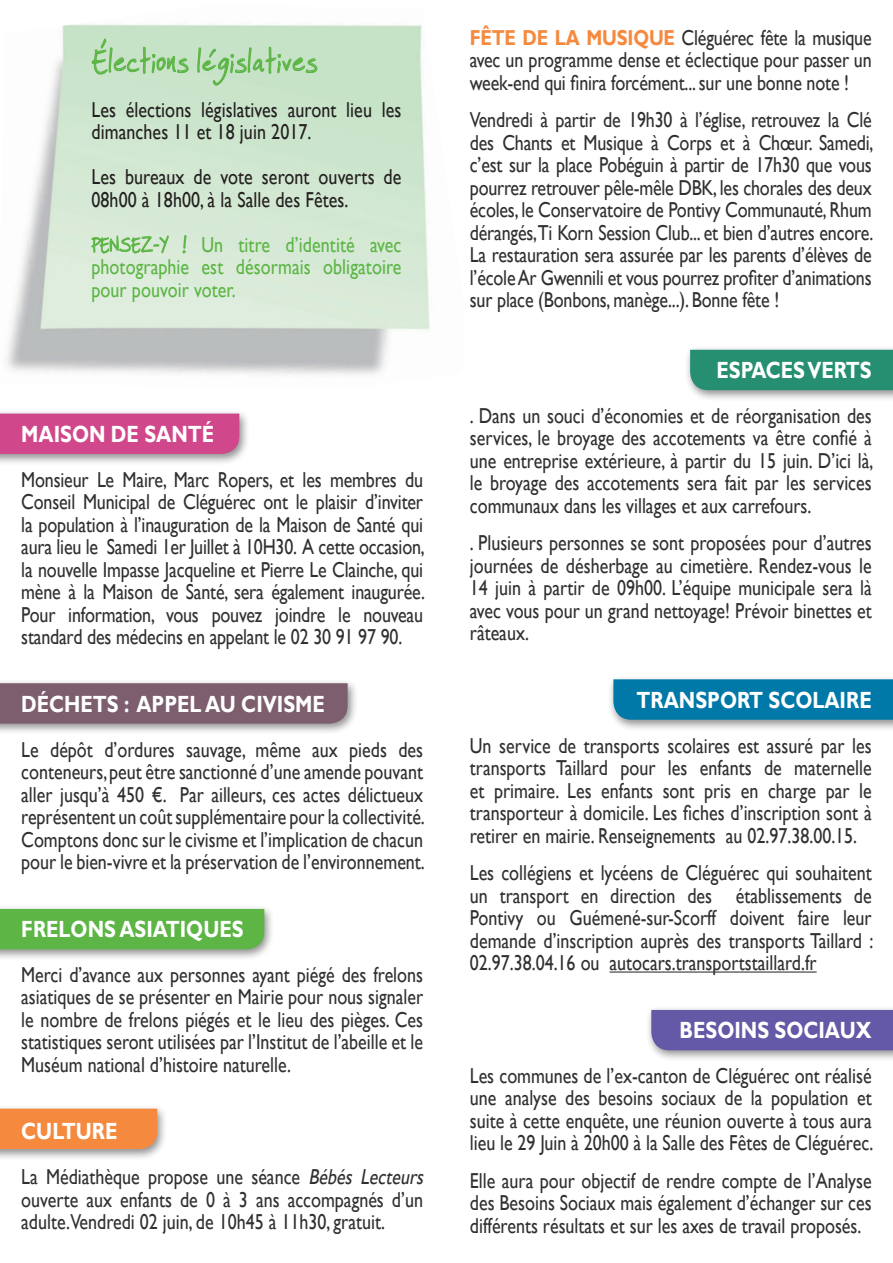
<style>
.page{position:relative;width:893px;height:1263px;background:#fff}
.page>*{position:absolute;margin:0;border:0;box-sizing:border-box;transform-origin:0 0}
.t1{font:34.2px "Faraco Hand";letter-spacing:.005em;color:#5cb544;scale:.83 1}
.t2{font:700 23.4px "Gill Sans";color:#fff;scale:.83 1}
.t3{font:21.6px/22.5px "Gill Sans";color:#312f30;text-align:justify;scale:.83 1}
.t4{font:21.6px/22.5px "Gill Sans";letter-spacing:.005em;color:#231f20;scale:.83 1}
.t5{font:21.6px/22.5px "Gill Sans";letter-spacing:.005em;color:#5cb544;text-align:justify;scale:.83 1}
.s1{font-family:"Faraco Hand"}
.s2{font-style:italic}
.s3{font-weight:700;color:#f58a3f}
</style>
<div class="page">
<div style="left:0;top:905px;width:275px;height:56px;background:#231f20;opacity:.5"></div>
<div style="left:0;top:909px;width:264px;height:40px;background:#5cb544"></div>
<div style="left:0;top:1104px;width:168px;height:57px;background:#231f20;opacity:.5"></div>
<div style="left:0;top:1109px;width:157px;height:40px;background:#f58a3f"></div>
<div style="left:607px;top:675px;width:286px;height:56px;background:#231f20;opacity:.5"></div>
<div style="left:613px;top:679px;width:280px;height:41px;background:#0079a8"></div>
<div style="left:684px;top:345px;width:209px;height:57px;background:#231f20;opacity:.5"></div>
<div style="left:690px;top:350px;width:203px;height:40px;background:#268f72"></div>
<div style="left:645px;top:1005px;width:248px;height:57px;background:#231f20;opacity:.5"></div>
<div style="left:651px;top:1010px;width:242px;height:40px;background:#6459a6"></div>
<div style="left:0;top:679px;width:358px;height:57px;background:#231f20;opacity:.5"></div>
<div style="left:0;top:683px;width:348px;height:41px;background:#7c5e6e"></div>
<div style="left:0;top:409px;width:250px;height:57px;background:#231f20;opacity:.5"></div>
<div style="left:0;top:414px;width:239px;height:40px;background:#d0488b"></div>
<img style="left:6px;top:24px;width:424px;height:351px">
<svg style="left:92px;top:38px;width:97px;height:37px;background:#b5dbb2"></svg>
<svg style="left:197px;top:47px;width:120px;height:39px;background:#b6dbb3"></svg>
<svg style="left:91px;top:235px;width:78px;height:18px"></svg>
<svg style="left:183px;top:235px;width:4px;height:18px"></svg>
<hr style="left:610px;top:971px;width:207px;height:1px;background:#312f30">
<h1 class="t1" style="left:91px;top:40px;width:274px">Élections législatives</h1>
<p class="t4" style="left:91px;top:98px;width:375px">Les élections législatives auront lieu les dimanches 11 et 18 juin 2017.</p>
<p class="t4" style="left:91px;top:166px;width:375px">Les bureaux de vote seront ouverts de<br>08h00 à 18h00, à la Salle des Fêtes.</p>
<p class="t5" style="left:91px;top:233px;width:375px"><span class="s1">PENSEZ-Y !</span> Un titre d’identité avec photographie est désormais obligatoire pour pouvoir voter.</p>
<p class="t2" style="left:21px;top:420px;width:234px">MAISON DE SANTÉ</p>
<p class="t3" style="left:21px;top:469px;width:488px">Monsieur Le Maire, Marc Ropers, et les membres du Conseil Municipal de Cléguérec ont le plaisir d’inviter la population à l’inauguration de la Maison de Santé qui aura lieu le Samedi 1er Juillet à 10H30. A cette occasion, la nouvelle Impasse Jacqueline et Pierre Le Clainche, qui mène à la Maison de Santé, sera également inaugurée.<br>Pour information, vous pouvez joindre le nouveau standard des médecins en appelant le 02 30 91 97 90.</p>
<p class="t2" style="left:21px;top:690px;width:367px">DÉCHETS : APPEL AU CIVISME</p>
<p class="t3" style="left:21px;top:739px;width:488px">Le dépôt d’ordures sauvage, même aux pieds des conteneurs, peut être sanctionné d’une amende pouvant aller jusqu’à 450 €. Par ailleurs, ces actes délictueux représentent un coût supplémentaire pour la collectivité.<br>Comptons donc sur le civisme et l’implication de chacun pour le bien-vivre et la préservation de l’environnement.</p>
<p class="t2" style="left:21px;top:915px;width:269px">FRELONS ASIATIQUES</p>
<p class="t3" style="left:21px;top:964px;width:486px">Merci d’avance aux personnes ayant piégé des frelons asiatiques de se présenter en Mairie pour nous signaler le nombre de frelons piégés et le lieu des pièges. Ces statistiques seront utilisées par l’Institut de l’abeille et le Muséum national d’histoire naturelle.</p>
<p class="t2" style="left:21px;top:1117px;width:118px">CULTURE</p>
<p class="t3" style="left:21px;top:1166px;width:491px;text-align:left">La Médiathèque propose une séance <span class="s2">Bébés Lecteurs </span>ouverte aux enfants de 0 à 3 ans accompagnés d’un adulte.Vendredi 02 juin, de 10h45 à 11h30, gratuit.</p>
<p class="t3" style="left:470px;top:27px;width:486px"><span class="s3">FÊTE DE LA MUSIQUE</span> Cléguérec fête la musique avec un programme dense et éclectique pour passer un week-end qui finira forcément... sur une bonne note !</p>
<p class="t3" style="left:470px;top:109px;width:488px">Vendredi à partir de 19h30 à l’église, retrouvez la Clé des Chants et Musique à Corps et à Chœur. Samedi, c’est sur la place Pobéguin à partir de 17h30 que vous pourrez retrouver pêle-mêle DBK, les chorales des deux écoles, le Conservatoire de Pontivy Communauté, Rhum dérangés,Ti Korn Session Club... et bien d’autres encore.<br>La restauration sera assurée par les parents d’élèves de l’école Ar Gwennili et vous pourrez profiter d’animations sur place (Bonbons, manège...). Bonne fête !</p>
<p class="t2" style="left:716px;top:356px;width:188px">ESPACES VERTS</p>
<p class="t3" style="left:470px;top:405px;width:488px">. Dans un souci d’économies et de réorganisation des services, le broyage des accotements va être confié à une entreprise extérieure, à partir du 15 juin. D’ici là, le broyage des accotements sera fait par les services communaux dans les villages et aux carrefours.</p>
<p class="t3" style="left:470px;top:532px;width:486px">. Plusieurs personnes se sont proposées pour d’autres journées de désherbage au cimetière. Rendez-vous le 14 juin à partir de 09h00. L’équipe municipale sera là avec vous pour un grand nettoyage! Prévoir binettes et râteaux.</p>
<p class="t2" style="left:636px;top:686px;width:285px">TRANSPORT SCOLAIRE</p>
<p class="t3" style="left:470px;top:735px;width:486px">Un service de transports scolaires est assuré par les transports Taillard pour les enfants de maternelle et primaire. Les enfants sont pris en charge par le transporteur à domicile. Les fiches d’inscription sont à retirer en mairie. Renseignements au 02.97.38.00.15.</p>
<p class="t3" style="left:470px;top:862px;width:488px">Les collégiens et lycéens de Cléguérec qui souhaitent un transport en direction des établissements de Pontivy ou Guémené-sur-Scorff doivent faire leur demande d’inscription auprès des transports Taillard :<br>02.97.38.04.16 ou autocars.transportstaillard.fr</p>
<p class="t2" style="left:680px;top:1016px;width:233px">BESOINS SOCIAUX</p>
<p class="t3" style="left:470px;top:1065px;width:488px">Les communes de l’ex-canton de Cléguérec ont réalisé une analyse des besoins sociaux de la population et suite à cette enquête, une réunion ouverte à tous aura lieu le 29 Juin à 20h00 à la Salle des Fêtes de Cléguérec.</p>
<p class="t3" style="left:470px;top:1170px;width:486px">Elle aura pour objectif de rendre compte de l’Analyse des Besoins Sociaux mais également d’échanger sur ces différents résultats et sur les axes de travail proposés.</p>
</div>
